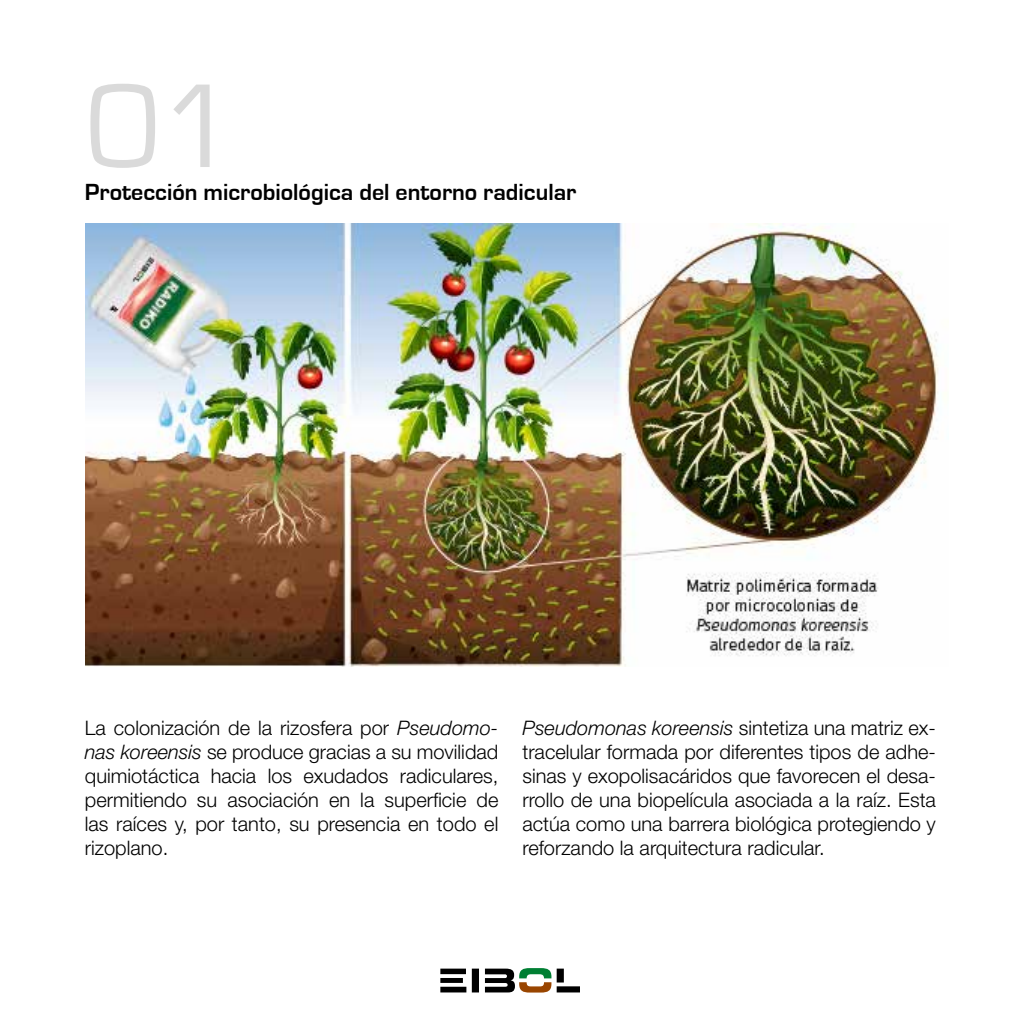
<style>
.page{position:relative;width:1022px;height:1022px;background:#fff}
.page>*{position:absolute;margin:0;border:0;box-sizing:border-box;transform-origin:0 0}
.t1{font:123.6px "Eurostile";color:#dadada}
.t2{font:700 24px "Eurostile";color:#000}
.t3{font:300 20px/24px "Helvetica Neue LT Std";color:#000;text-align:justify}
.s1{font-style:italic}
</style>
<div class="page">
<svg style="left:440px;top:968px;width:140px;height:24px"></svg>
<img style="left:85px;top:223px;width:853px;height:443px">
<h1 class="t1" style="left:85px;top:60px;width:153px">01</h1>
<p class="t2" style="left:85px;top:179px;width:493px">Protección microbiológica del entorno radicular</p>
<p class="t3" style="left:85px;top:715px;width:415px">La colonización de la rizosfera por <span class="s1">Pseudomo&shy;nas koreensis</span> se produce gracias a su movilidad quimiotáctica hacia los exudados radiculares, permitiendo su asociación en la superficie de las raíces y, por tanto, su presencia en todo el rizoplano.</p>
<p class="t3" style="left:522px;top:715px;width:415px"><span class="s1">Pseudomonas koreensis</span> sintetiza una matriz ex&shy;tracelular formada por diferentes tipos de adhe&shy;sinas y exopolisacáridos que favorecen el desa&shy;rrollo de una biopelícula asociada a la raíz. Esta actúa como una barrera biológica protegiendo y reforzando la arquitectura radicular.</p>
</div>
